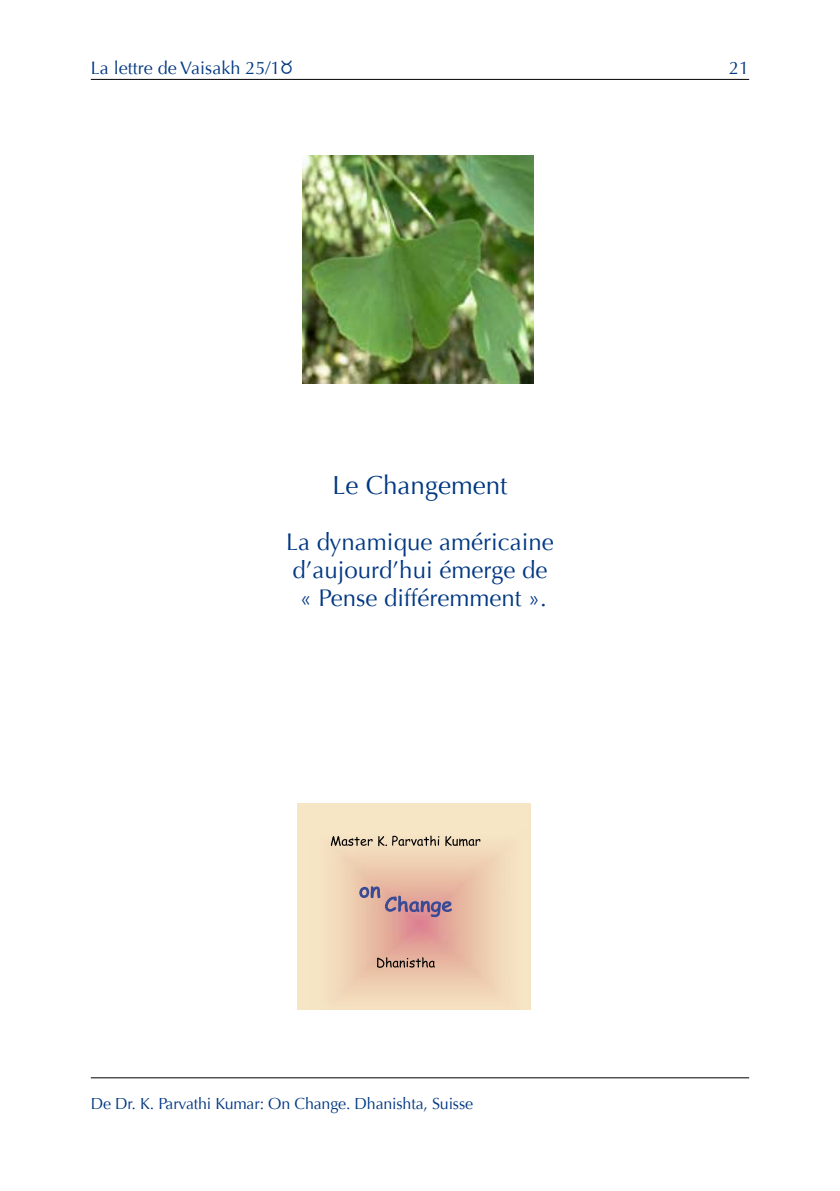
<style>
.page{position:relative;width:840px;height:1191px;background:#fff}
.page>*{position:absolute;margin:0;border:0;box-sizing:border-box;transform-origin:0 0}
.t1{font:26px "Optima";color:#003882}
.t2{font:24px/28px "Optima";color:#003882;text-align:center}
.t3{font:18px "Optima";color:#003882}
.t4{font:16px "Optima";letter-spacing:-.01em;color:#003882}
.s1{font-family:"Glyphs"}
</style>
<div class="page">
<hr style="left:91px;top:79px;width:657px;height:1px;background:#000">
<hr style="left:91px;top:1077px;width:657px;height:1px;background:#000">
<img style="left:297px;top:803px;width:233px;height:206px">
<svg style="left:330px;top:835px;width:150px;height:11px;background:#b6a891"></svg>
<svg style="left:377px;top:957px;width:57px;height:10px"></svg>
<svg style="left:359px;top:886px;width:92px;height:31px;background:#c0979a"></svg>
<img style="left:302px;top:155px;width:231px;height:229px">
<p class="t3" style="left:91px;top:57px;width:203px">La lettre de Vaisakh 25/1<span class="s1">2</span></p>
<p class="t3" style="left:728px;top:57px;width:22px">21</p>
<p class="t1" style="left:332px;top:470px;width:176px">Le Changement</p>
<p class="t2" style="left:286px;top:528px;width:269px">La dynamique américaine d’aujourd’hui émerge de « Pense différemment ».</p>
<p class="t4" style="left:91px;top:1094px;width:383px">De Dr. K. Parvathi Kumar: On Change. Dhanishta, Suisse</p>
</div>
